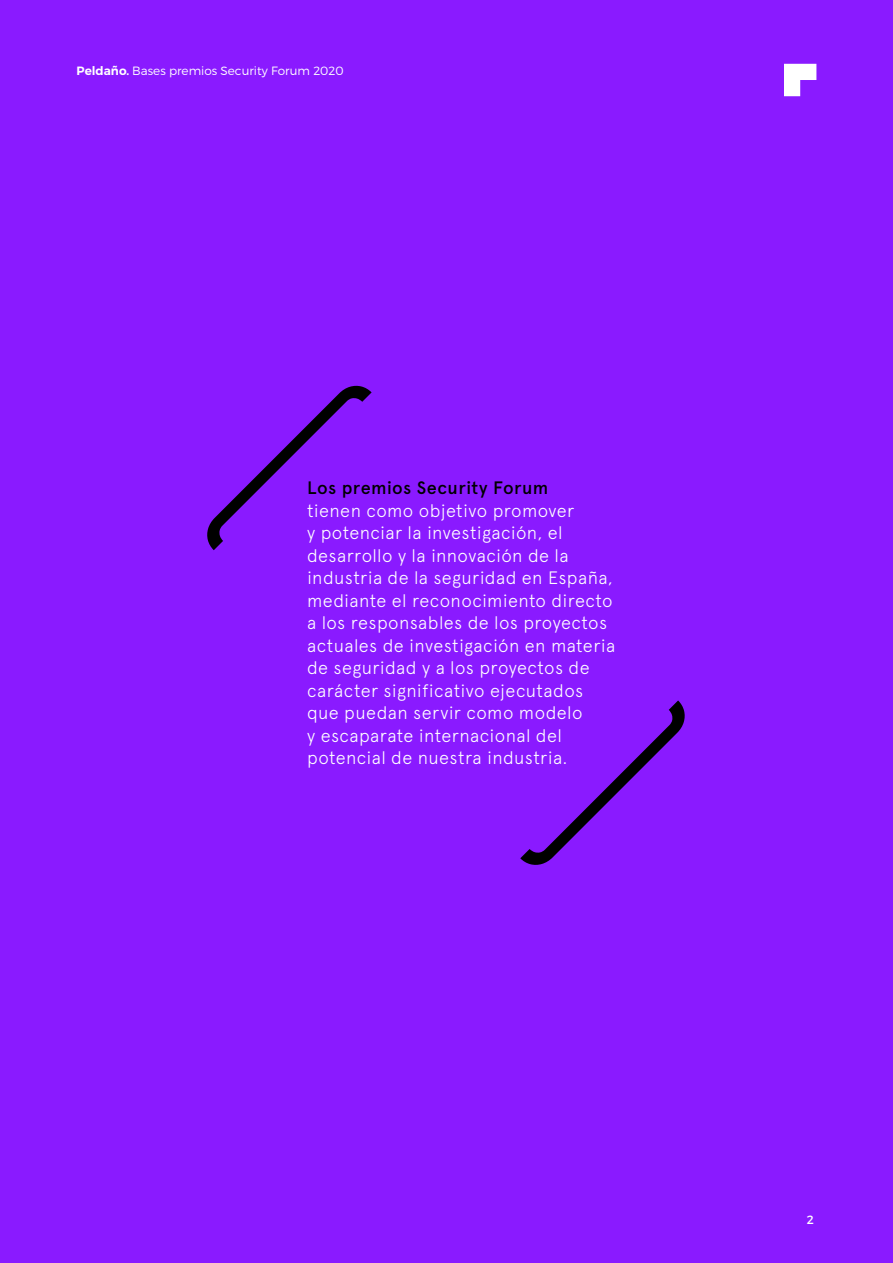
<style>
.page{position:relative;width:893px;height:1263px;background:#8a1aff}
.page>*{position:absolute;margin:0;border:0;box-sizing:border-box;transform-origin:0 0}
.t1{font:300 18px/22.5px "Apercu";letter-spacing:.02em;color:#fff}
.t2{font:500 18px "Apercu";letter-spacing:.02em;color:#000}
.t3{font:300 12px "Montserrat";color:#fff}
.t4{font:12px "Montserrat";color:#fff}
.s1{font-weight:600}
</style>
<div class="page">
<svg style="left:520px;top:700px;width:165px;height:165px"></svg>
<svg style="left:207px;top:385px;width:165px;height:165px"></svg>
<svg style="left:784px;top:64px;width:32px;height:32px"></svg>
<p class="t3" style="left:77px;top:64px;width:269px"><span class="s1">Peldaño.</span> Bases premios Security Forum 2020</p>
<p class="t2" style="left:307px;top:477px;width:243px">Los premios Security Forum</p>
<p class="t1" style="left:307px;top:499px;width:310px">tienen como objetivo promover<br>y potenciar la investigación, el desarrollo y la innovación de la industria de la seguridad en España, mediante el reconocimiento directo a los responsables de los proyectos actuales de investigación en materia de seguridad y a los proyectos de carácter significativo ejecutados que puedan servir como modelo<br>y escaparate internacional del potencial de nuestra industria.</p>
<p class="t4" style="left:807px;top:1212px;width:9px">2</p>
</div>
